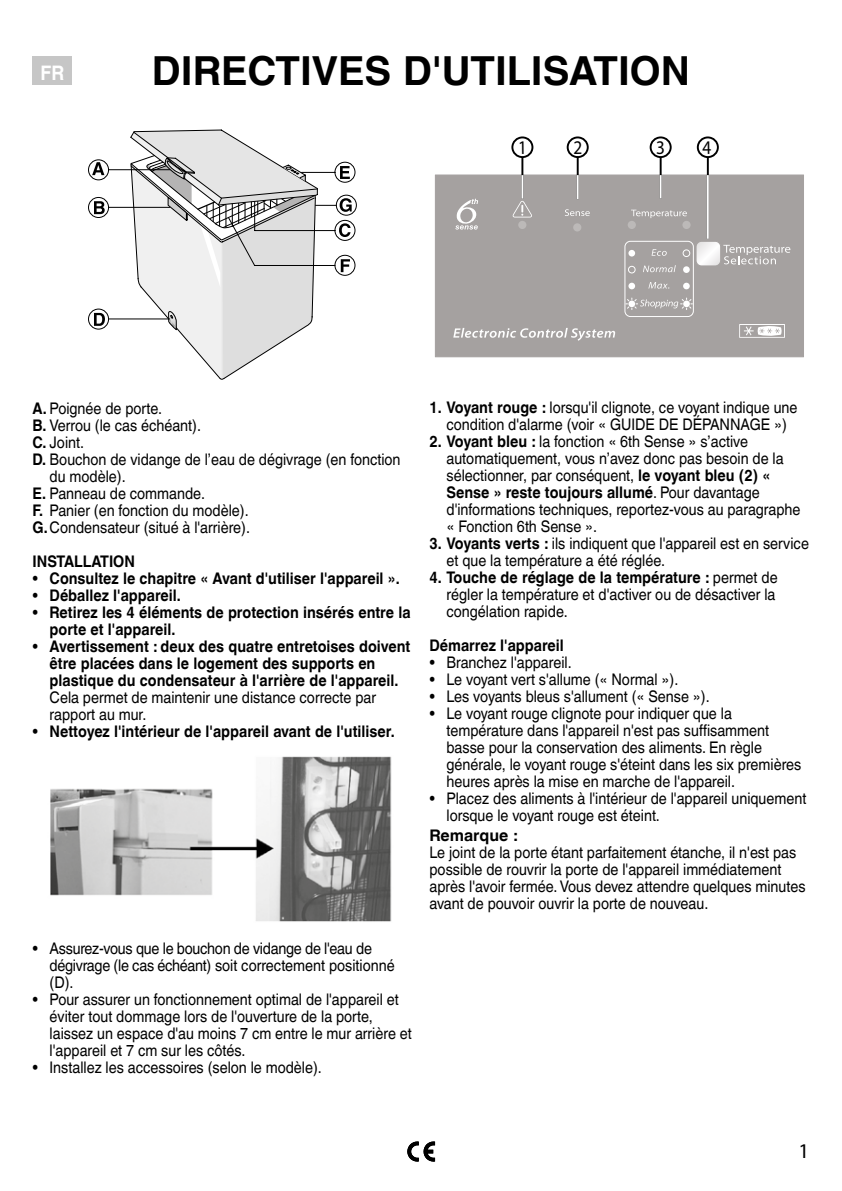
<style>
.page{position:relative;width:842px;height:1191px;background:#fff}
.page>*{position:absolute;margin:0;border:0;box-sizing:border-box;transform-origin:0 0}
.t1{font:700 40px "Helvetica World";color:#000}
.t2{font:21px "Myriad Pro";color:#000}
.t3{font:700 20px "Helvetica World";color:#fff;scale:.9 1}
.t4{font:16px/17px "Helvetica World";color:#000;scale:.9 1}
.t5{font:700 16px/17px "Helvetica World";color:#000;scale:.9 1}
.t6{font:16px/17px "Helvetica World";letter-spacing:-.02em;color:#000;scale:.9 1}
.t7{font:700 16px "Helvetica World";color:#000}
.s1{font-weight:700}
.s2{font-weight:400}
</style>
<div class="page">
<svg style="left:408px;top:1141px;width:27px;height:20px"></svg>
<div style="left:33px;top:57px;width:39px;height:28px;background:#c6c6c6"></div>
<svg style="left:88px;top:129px;width:269px;height:251px"></svg>
<img style="left:50px;top:756px;width:342px;height:166px">
<div style="left:435px;top:175px;width:368px;height:182px;background:#a5a1a0"></div>
<div style="left:435px;top:174px;width:369px;height:183px;border:1px solid #a5a1a0"></div>
<svg style="left:455px;top:199px;width:23px;height:30px"></svg>
<svg style="left:513px;top:201px;width:19px;height:16px"></svg>
<svg style="left:453px;top:328px;width:162px;height:13px"></svg>
<div style="left:518px;top:221px;width:8px;height:8px;background:#bcb9b8;border-radius:50%"></div>
<div style="left:573px;top:223px;width:8px;height:8px;background:#bcb9b8;border-radius:50%"></div>
<div style="left:628px;top:221px;width:8px;height:8px;background:#bcb9b8;border-radius:50%"></div>
<div style="left:682px;top:221px;width:9px;height:8px;background:#bcb9b8;border-radius:50%"></div>
<svg style="left:631px;top:210px;width:56px;height:8px"></svg>
<svg style="left:739px;top:324px;width:46px;height:14px"></svg>
<svg style="left:565px;top:209px;width:25px;height:7px"></svg>
<svg style="left:698px;top:243px;width:92px;height:22px"></svg>
<div style="left:696px;top:241px;width:25px;height:25px;border:1px solid #a5a1a0;border-radius:5px"></div>
<div style="left:683px;top:283px;width:7px;height:6px;background:#fff;border-radius:50%"></div>
<div style="left:628px;top:283px;width:7px;height:6px;background:#fff;border-radius:50%"></div>
<svg style="left:648px;top:282px;width:21px;height:7px"></svg>
<div style="left:683px;top:266px;width:7px;height:7px;background:#fff;border-radius:50%"></div>
<div style="left:628px;top:266px;width:7px;height:7px;border:1px solid #fff;border-radius:50%"></div>
<div style="left:628px;top:250px;width:7px;height:6px;background:#fff;border-radius:50%"></div>
<svg style="left:643px;top:265px;width:33px;height:7px"></svg>
<div style="left:683px;top:250px;width:7px;height:7px;border:1px solid #fff;border-radius:50%"></div>
<svg style="left:651px;top:249px;width:16px;height:7px"></svg>
<svg style="left:627px;top:298px;width:65px;height:12px"></svg>
<div style="left:625px;top:241px;width:69px;height:76px;border:1px solid #fff;border-radius:6px"></div>
<hr style="left:521px;top:157px;width:2px;height:42px;background:#000">
<hr style="left:577px;top:156px;width:2px;height:43px;background:#000">
<hr style="left:660px;top:158px;width:2px;height:40px;background:#000">
<hr style="left:707px;top:157px;width:2px;height:82px;background:#000">
<div style="left:511px;top:136px;width:22px;height:22px;border:2px solid #000;border-radius:50%"></div>
<div style="left:567px;top:136px;width:22px;height:22px;border:2px solid #000;border-radius:50%"></div>
<div style="left:650px;top:136px;width:22px;height:22px;border:2px solid #000;border-radius:50%"></div>
<div style="left:697px;top:136px;width:22px;height:22px;border:2px solid #000;border-radius:50%"></div>
<hr style="left:521px;top:175px;width:2px;height:24px;background:#fff">
<hr style="left:577px;top:175px;width:2px;height:24px;background:#fff">
<hr style="left:660px;top:175px;width:2px;height:23px;background:#fff">
<hr style="left:707px;top:175px;width:2px;height:64px;background:#fff">
<p class="t3" style="left:41px;top:61px;width:28px">FR</p>
<h1 class="t1" style="left:152px;top:48px;width:540px">DIRECTIVES D'UTILISATION</h1>
<p class="t4" style="left:33px;top:400px;width:146px"><span class="s1">A.</span> Poignée de porte.</p>
<p class="t4" style="left:33px;top:417px;width:189px"><span class="s1">B.</span> Verrou (le cas échéant).</p>
<p class="t4" style="left:33px;top:434px;width:59px"><span class="s1">C.</span> Joint.</p>
<p class="t4" style="left:33px;top:451px;width:410px"><span class="s1">D.</span> Bouchon de vidange de l’eau de dégivrage (en fonction</p>
<p class="t4" style="left:50px;top:468px;width:86px">du modèle).</p>
<p class="t4" style="left:33px;top:485px;width:193px"><span class="s1">E.</span> Panneau de commande.</p>
<p class="t4" style="left:33px;top:502px;width:242px"><span class="s1">F.</span> Panier (en fonction du modèle).</p>
<p class="t4" style="left:33px;top:519px;width:243px"><span class="s1">G.</span>Condensateur (situé à l'arrière).</p>
<p class="t5" style="left:33px;top:553px;width:115px">INSTALLATION</p>
<p class="t5" style="left:33px;top:570px;width:409px"><span class="s2">•</span> Consultez le chapitre « Avant d'utiliser l'appareil ».</p>
<p class="t5" style="left:33px;top:587px;width:166px"><span class="s2">•</span> Déballez l'appareil.</p>
<p class="t5" style="left:50px;top:604px;width:403px;text-indent:-17px"><span class="s2">•</span> Retirez les 4 éléments de protection insérés entre la porte et l'appareil.</p>
<p class="t5" style="left:50px;top:638px;width:402px;text-indent:-17px"><span class="s2">•</span> Avertissement : deux des quatre entretoises doivent être placées dans le logement des supports en plastique du condensateur à l'arrière de l'appareil.</p>
<p class="t4" style="left:50px;top:689px;width:364px">Cela permet de maintenir une distance correcte par rapport au mur.</p>
<p class="t5" style="left:33px;top:723px;width:404px"><span class="s2">•</span> Nettoyez l'intérieur de l'appareil avant de l'utiliser.</p>
<p class="t6" style="left:50px;top:940px;width:385px;text-indent:-17px">• Assurez-vous que le bouchon de vidange de l'eau de dégivrage (le cas échéant) soit correctement positionné (D).</p>
<p class="t4" style="left:50px;top:991px;width:404px;text-indent:-17px">• Pour assurer un fonctionnement optimal de l'appareil et éviter tout dommage lors de l'ouverture de la porte, laissez un espace d'au moins 7 cm entre le mur arrière et l'appareil et 7 cm sur les côtés.</p>
<p class="t4" style="left:33px;top:1059px;width:323px">• Installez les accessoires (selon le modèle).</p>
<p class="t4" style="left:429px;top:399px;width:410px;text-align:center"><span class="s1">1. Voyant rouge :</span> lorsqu'il clignote, ce voyant indique une condition d'alarme (voir « GUIDE DE DÉPANNAGE »)</p>
<p class="t4" style="left:446px;top:433px;width:395px;text-indent:-17px"><span class="s1">2. Voyant bleu :</span> la fonction « 6th Sense » s’active automatiquement, vous n’avez donc pas besoin de la sélectionner, par conséquent, <span class="s1">le voyant bleu (2) « Sense » reste toujours allumé</span>. Pour davantage d'informations techniques, reportez-vous au paragraphe « Fonction 6th Sense ».</p>
<p class="t4" style="left:446px;top:535px;width:404px;text-indent:-17px"><span class="s1">3. Voyants verts :</span> ils indiquent que l'appareil est en service et que la température a été réglée.</p>
<p class="t4" style="left:446px;top:569px;width:369px;text-indent:-17px"><span class="s1">4. Touche de réglage de la température :</span> permet de régler la température et d'activer ou de désactiver la congélation rapide.</p>
<p class="t5" style="left:429px;top:637px;width:151px">Démarrez l'appareil</p>
<p class="t4" style="left:429px;top:654px;width:160px">• Branchez l'appareil.</p>
<p class="t4" style="left:429px;top:671px;width:278px">• Le voyant vert s'allume (« Normal »).</p>
<p class="t4" style="left:429px;top:688px;width:313px">• Les voyants bleus s'allument (« Sense »).</p>
<p class="t4" style="left:446px;top:705px;width:396px;text-indent:-17px">• Le voyant rouge clignote pour indiquer que la température dans l'appareil n'est pas suffisamment basse pour la conservation des aliments. En règle générale, le voyant rouge s'éteint dans les six premières heures après la mise en marche de l'appareil.</p>
<p class="t4" style="left:446px;top:790px;width:401px;text-indent:-17px">• Placez des aliments à l'intérieur de l'appareil uniquement lorsque le voyant rouge est éteint.</p>
<p class="t7" style="left:429px;top:826px;width:89px">Remarque :</p>
<p class="t4" style="left:429px;top:844px;width:419px">Le joint de la porte étant parfaitement étanche, il n'est pas possible de rouvrir la porte de l'appareil immédiatement après l'avoir fermée. Vous devez attendre quelques minutes avant de pouvoir ouvrir la porte de nouveau.</p>
<h2 class="t2" style="left:799px;top:1137px;width:12px">1</h2>
</div>
